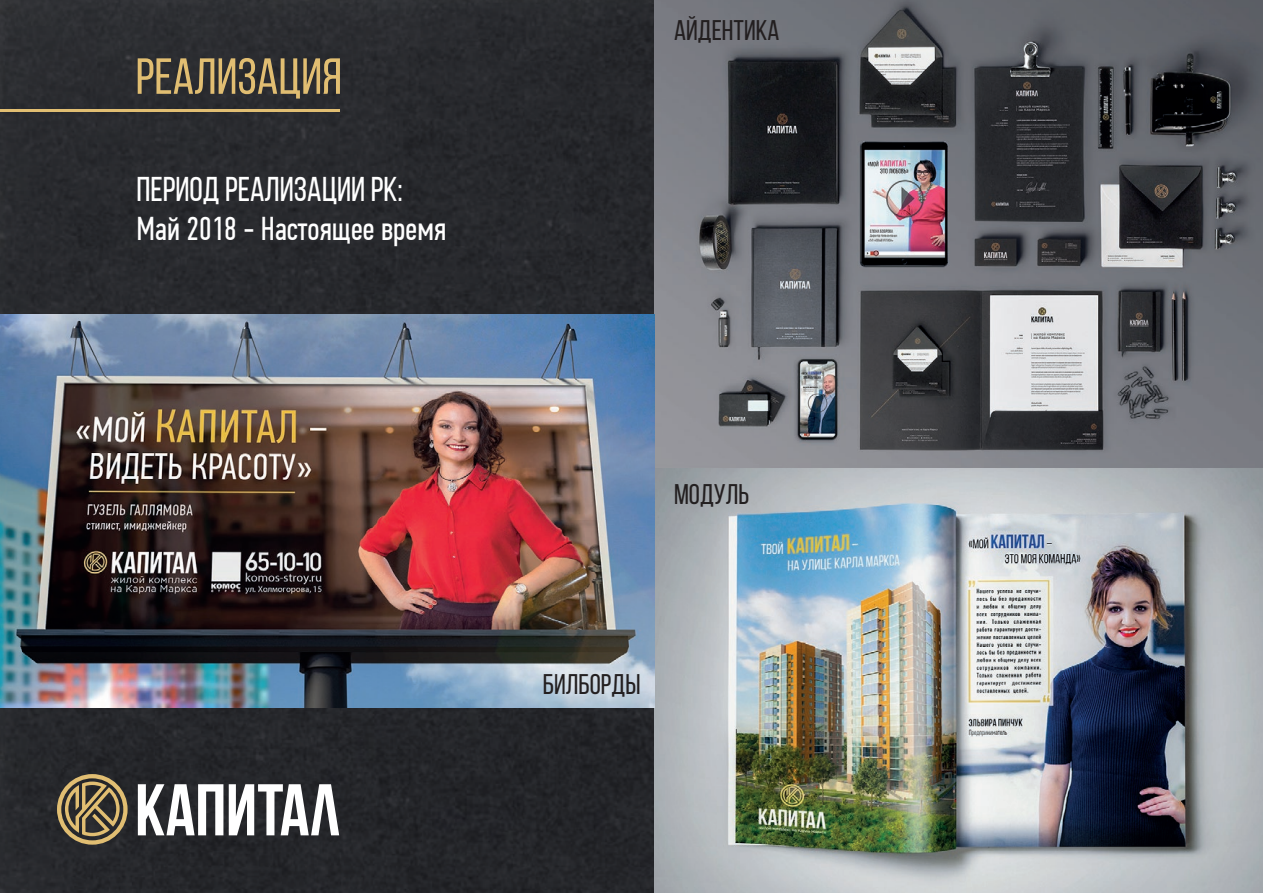
<style>
.page{position:relative;width:1263px;height:893px;background:#fff}
.page>*{position:absolute;margin:0;border:0;box-sizing:border-box;transform-origin:0 0}
.t1{font:50.7px "Bebas Neue";color:#e1be72}
.t2{font:34.35px "Bebas Neue";color:#fff}
.t3{font:33px "PF Din Text Comp Pro";color:#fff}
.t4{font:28.5px "Bebas Neue";color:#231f20}
</style>
<div class="page">
<div style="left:0;top:0;width:654px;height:893px;background:#27292d"></div>
<svg style="left:138px;top:784px;width:85px;height:51px"></svg>
<svg style="left:229px;top:784px;width:110px;height:51px"></svg>
<svg style="left:57px;top:774px;width:71px;height:71px"></svg>
<hr style="left:0;top:109px;width:340px;height:2px;background:#e1be72">
<img style="left:654px;top:467px;width:609px;height:426px">
<img style="left:654px;top:0;width:609px;height:467px">
<img style="left:0;top:315px;width:654px;height:393px">
<h1 class="t1" style="left:136px;top:49px;width:208px">реализация</h1>
<p class="t2" style="left:136px;top:170px;width:268px">период реализации рк:</p>
<p class="t3" style="left:136px;top:210px;width:311px">Май 2018 - Настоящее время</p>
<p class="t4" style="left:674px;top:15px;width:107px">айдентика</p>
<p class="t4" style="left:674px;top:478px;width:77px">модуль</p>
<p class="t4" style="left:543px;top:669px;width:99px">билборды</p>
</div>
